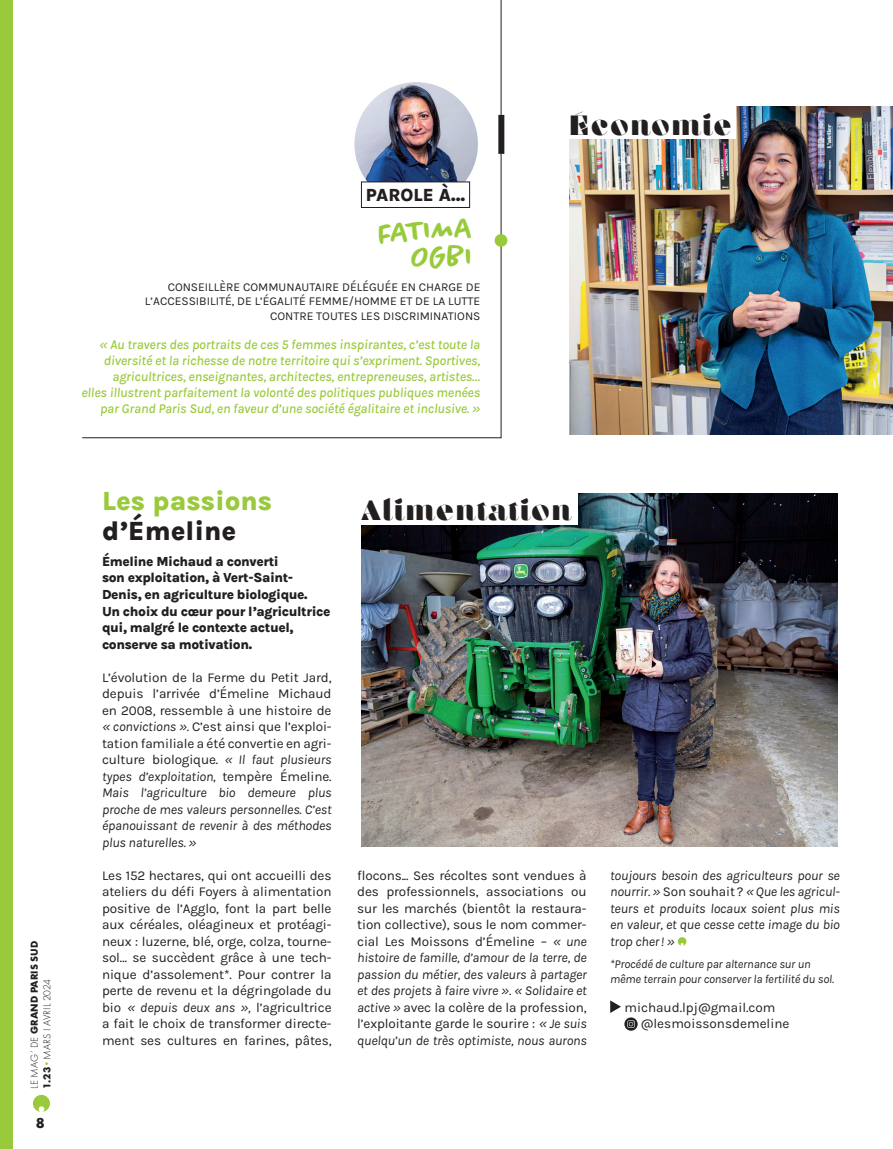
<style>
.page{position:relative;width:893px;height:1149px;background:#fff}
.page>*{position:absolute;margin:0;border:0;box-sizing:border-box;transform-origin:0 0}
.t1{font:500 32.1px "Chantal";color:#99ca3b;scale:.95 1}
.t2{font:28.5px "Aziga";letter-spacing:.1em;color:#231f20}
.t3{font:800 27px "Karla";color:#99ca3b}
.t4{font:800 27px "Karla";color:#231f20}
.t5{font:800 18px "Karla";color:#231f20}
.t6{font:700 15px "Futura PT";color:#231f20}
.t7{font:13.5px/16.5px "Karla";letter-spacing:-.01em;color:#231f20;text-align:justify}
.t8{font:italic 500 13.5px/16.2px "Karla";letter-spacing:-.01em;color:#99ca3b;text-align:right}
.t9{font:800 13.5px/16.5px "Karla";letter-spacing:-.03em;color:#231f20}
.t10{font:italic 13.5px/16.5px "Karla";letter-spacing:-.01em;color:#231f20;text-align:justify}
.t11{font:12px/14.4px "Karla";color:#231f20;text-align:right}
.t12{font:italic 12px/14.1px "Karla";letter-spacing:-.01em;color:#231f20}
.t13{font:300 10.5px/12.6px "Futura PT";letter-spacing:.005em;color:#231f20}
.s1{font-weight:700}
.s2{font-weight:700;color:#99ca3b}
.s3{font-style:italic}
.s4{font-style:normal}
</style>
<div class="page">
<div style="left:0;top:0;width:13px;height:1148px;background:#99ca3b"></div>
<svg style="left:82px;top:0;width:420px;height:438px"></svg>
<div style="left:495px;top:234px;width:12px;height:13px;background:#99ca3b;border-radius:50%"></div>
<div style="left:498px;top:115px;width:6px;height:39px;background:#231f20"></div>
<img style="left:570px;top:106px;width:323px;height:328px">
<img style="left:361px;top:493px;width:477px;height:353px">
<svg style="left:33px;top:1094px;width:17px;height:17px"></svg>
<svg style="left:678px;top:937px;width:8px;height:8px"></svg>
<svg style="left:610px;top:1000px;width:28px;height:30px"></svg>
<div style="left:558px;top:99px;width:178px;height:40px;background:#fff"></div>
<div style="left:348px;top:485px;width:230px;height:40px;background:#fff"></div>
<p class="t13" style="left:28px;top:1088px;width:149px;rotate:-90deg">LE MAG’ DE <span class="s1">GRAND PARIS SUD<br>1.23</span> <span class="s2">·</span> MARS I AVRIL 2024</p>
<p class="t6" style="left:36px;top:1112px;width:10px">8</p>
<h3 class="t5" style="left:366px;top:184px;width:101px">PAROLE À…</h3>
<h1 class="t1" style="left:377px;top:214px;width:102px;rotate:-4deg">FATIMA</h1>
<h1 class="t1" style="left:412px;top:237px;width:68px">OGBI</h1>
<p class="t11" style="left:145px;top:279px;width:337px">CONSEILLÈRE COMMUNAUTAIRE DÉLÉGUÉE EN CHARGE DE<br>L’ACCESSIBILITÉ, DE L’ÉGALITÉ FEMME/HOMME ET DE LA LUTTE<br>CONTRE TOUTES LES DISCRIMINATIONS</p>
<p class="t8" style="left:81px;top:335px;width:400px">« Au travers des portraits de ces 5 femmes inspirantes, c’est toute la diversité et la richesse de notre territoire qui s’expriment. Sportives, agricultrices, enseignantes, architectes, entrepreneuses, artistes…<br>elles illustrent parfaitement la volonté des politiques publiques menées par Grand Paris Sud, en faveur d’une société égalitaire et inclusive. »</p>
<h2 class="t2" style="left:570px;top:109px;width:163px">Économie</h2>
<h3 class="t3" style="left:102px;top:483px;width:172px">Les passions</h3>
<h3 class="t4" style="left:102px;top:513px;width:136px">d’Émeline</h3>
<p class="t9" style="left:102px;top:552px;width:230px">Émeline Michaud a converti<br>son exploitation, à Vert-Saint-<br>Denis, en agriculture biologique.<br>Un choix du cœur pour l’agricultrice qui, malgré le contexte actuel, conserve sa motivation.</p>
<p class="t7" style="left:102px;top:668px;width:231px">L’évolution de la Ferme du Petit Jard, depuis l’arrivée d’Émeline Michaud en 2008, ressemble à une histoire de <span class="s3">« convictions ».</span> C’est ainsi que l’exploi&shy;tation familiale a été convertie en agri&shy;culture biologique. <span class="s3">« Il faut plusieurs types d’exploitation,</span> tempère Émeline.<br><span class="s3">Mais l’agriculture bio demeure plus proche de mes valeurs personnelles. C’est épanouissant de revenir à des méthodes plus naturelles. »</span></p>
<p class="t7" style="left:102px;top:866px;width:231px">Les 152 hectares, qui ont accueilli des ateliers du défi Foyers à alimentation positive de l’Agglo, font la part belle aux céréales, oléagineux et protéagi&shy;neux : luzerne, blé, orge, colza, tourne&shy;sol… se succèdent grâce à une tech&shy;nique d’assolement*. Pour contrer la perte de revenu et la dégringolade du bio <span class="s3">« depuis deux ans »,</span> l’agricultrice a fait le choix de transformer directe&shy;ment ses cultures en farines, pâtes,</p>
<h2 class="t2" style="left:361px;top:493px;width:210px">Alimentation</h2>
<p class="t7" style="left:357px;top:866px;width:231px">flocons... Ses récoltes sont vendues à des professionnels, associations ou sur les marchés (bientôt la restaura&shy;tion collective), sous le nom commer&shy;cial Les Moissons d’Émeline – <span class="s3">« une histoire de famille, d’amour de la terre, de passion du métier, des valeurs à partager et des projets à faire vivre ». « Solidaire et active »</span> avec la colère de la profession, l’exploitante garde le sourire : <span class="s3">« Je suis quelqu’un de très optimiste, nous aurons</span></p>
<p class="t10" style="left:610px;top:866px;width:231px">toujours besoin des agriculteurs pour se nourrir. » <span class="s4">Son souhait?</span> « Que les agricul&shy;teurs et produits locaux soient plus mis en valeur, et que cesse cette image du bio trop cher! »</p>
<p class="t12" style="left:610px;top:956px;width:225px">*Procédé de culture par alternance sur un même terrain pour conserver la fertilité du sol.</p>
<p class="t7" style="left:641px;top:998px;width:150px;text-indent:-16px">michaud.lpj@gmail.com @lesmoissonsdemeline</p>
</div>
